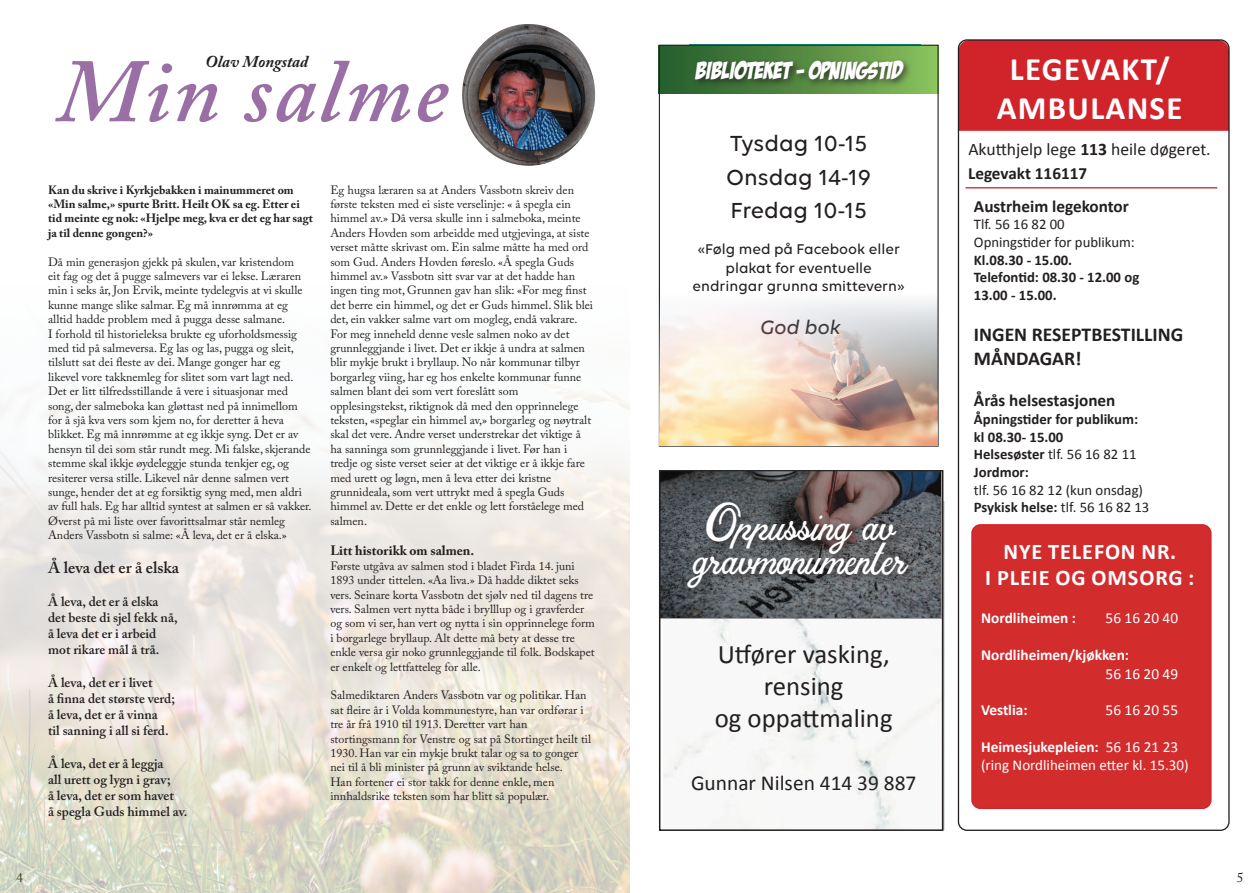
<style>
.page{position:relative;width:1259px;height:893px;background:#fff}
.page>*{position:absolute;margin:0;border:0;box-sizing:border-box;transform-origin:0 0}
.t1{font:italic 600 89.55px "Adobe Caslon Pro";letter-spacing:.03em;color:#9a6fa5}
.t2{font:39.75px/33.6px "Christmas Time Personal Use Regula";color:#fff;text-align:center}
.t3{font:700 32.85px/39.3px "Calibri";letter-spacing:.04em;color:#fff;text-align:center}
.t4{font:26.85px/32.1px "Calibri";color:#231f20;text-align:center}
.t5{font:25.2px "Bada Boom BB";color:#fff}
.t6{font:23.85px "Bada Boom BB";color:#fff}
.t7{font:500 23.55px/33.3px "Volte";color:#231f20}
.t8{font:700 22.35px/26.7px "Calibri";letter-spacing:.04em;color:#fff;text-align:center}
.t9{font:21.45px "Calibri";color:#231f20}
.t10{font:italic 500 20.7px "Volte";color:#231f20}
.t11{font:700 19.65px/23.5px "Calibri";color:#231f20}
.t12{font:17.7px "Calibri";color:#231f20}
.t13{font:700 17.25px "Calibri";color:#231f20}
.t14{font:600 16.5px "Adobe Caslon Pro";color:#231f20}
.t15{font:italic 700 16.5px "Adobe Caslon Pro";color:#231f20}
.t16{font:500 15.3px/18.3px "Volte";color:#231f20;text-align:center}
.t17{font:700 15.3px "Calibri";color:#fff}
.t18{font:15.3px "Calibri";color:#fff}
.t19{font:15px "Calibri";color:#fff}
.t20{font:700 14.7px/17.7px "Calibri";color:#231f20}
.t21{font:14.7px/17.7px "Calibri";color:#231f20}
.t22{font:600 13.5px/16.2px "Adobe Caslon Pro";color:#231f20}
.t23{font:700 13.5px "Adobe Caslon Pro";color:#231f20}
.t24{font:13.5px "Adobe Caslon Pro";color:#231f20}
.t25{font:12px/14.4px "Adobe Caslon Pro";color:#231f20}
.t26{font:700 12px/14.4px "Adobe Caslon Pro";color:#231f20}
.s1{font-size:25.2px}
.s2{font-weight:700}
.s3{font-weight:400}
</style>
<div class="page">
<img style="left:0;top:375px;width:629px;height:518px">
<img style="left:462px;top:24px;width:133px;height:142px">
<img style="left:663px;top:502px;width:281px;height:327px">
<svg style="left:662px;top:473px;width:278px;height:146px;background:#545559"></svg>
<div style="left:682px;top:497px;width:237px;height:102px;background:#231f20;opacity:.75"></div>
<div style="left:659px;top:470px;width:284px;height:361px;border:2px solid #231f20"></div>
<div style="left:659px;top:46px;width:279px;height:48px;background:linear-gradient(to right,#23592b,#88be5b)"></div>
<div style="left:691px;top:57px;width:221px;height:32px;background:#231f20;opacity:.75"></div>
<div style="left:958px;top:40px;width:271px;height:91px;background:#d1232a"></div>
<hr style="left:965px;top:187px;width:252px;height:1px;background:#d1232a">
<div style="left:972px;top:525px;width:239px;height:283px;background:#d22c2d;border-radius:9px"></div>
<div style="left:971px;top:524px;width:240px;height:285px;border:1px solid #d1232a;border-radius:9px"></div>
<img style="left:659px;top:293px;width:279px;height:153px">
<h3 class="t15" style="left:205px;top:52px;width:104px">Olav Mongstad</h3>
<h1 class="t1" style="left:56px;top:38px;width:393px">Min salme</h1>
<p class="t26" style="left:48px;top:182px;width:266px">Kan du skrive i Kyrkjebakken i mainummeret om «Min salme,» spurte Britt. Heilt OK sa eg. Etter ei tid meinte eg nok: «Hjelpe meg, kva er det eg har sagt ja til denne gongen?»</p>
<p class="t25" style="left:48px;top:254px;width:265px">Då min generasjon gjekk på skulen, var kristendom<br>eit fag og det å pugge salmevers var ei lekse. Læraren min i seks år, Jon Ervik, meinte tydelegvis at vi skulle kunne mange slike salmar. Eg må innrømma at eg alltid hadde problem med å pugga desse salmane.<br>I forhold til historieleksa brukte eg uforholdsmessig med tid på salmeversa. Eg las og las, pugga og sleit, tilslutt sat dei fleste av dei. Mange gonger har eg likevel vore takknemleg for slitet som vart lagt ned.<br>Det er litt tilfredsstillande å vere i situasjonar med song, der salmeboka kan gløttast ned på innimellom for å sjå kva vers som kjem no, for deretter å heva blikket. Eg må innrømme at eg ikkje syng. Det er av hensyn til dei som står rundt meg. Mi falske, skjerande stemme skal ikkje øydeleggje stunda tenkjer eg, og resiterer versa stille. Likevel når denne salmen vert sunge, hender det at eg forsiktig syng med, men aldri av full hals. Eg har alltid syntest at salmen er så vakker.<br>Øverst på mi liste over favorittsalmar står nemleg Anders Vassbotn si salme: «Å leva, det er å elska.»</p>
<h3 class="t14" style="left:48px;top:558px;width:133px">Å leva det er å elska</h3>
<p class="t22" style="left:48px;top:593px;width:131px">Å leva, det er å elska det beste di sjel fekk nå, å leva det er i arbeid mot rikare mål å trå.</p>
<p class="t22" style="left:48px;top:674px;width:128px">Å leva, det er i livet<br>å finna det største verd; å leva, det er å vinna<br>til sanning i all si ferd.</p>
<p class="t22" style="left:48px;top:755px;width:141px">Å leva, det er å leggja<br>all urett og lygn i grav;<br>å leva, det er som havet<br>å spegla Guds himmel av.</p>
<p class="t25" style="left:330px;top:182px;width:264px">Eg hugsa læraren sa at Anders Vassbotn skreiv den første teksten med ei siste verselinje: « å spegla ein himmel av.» Då versa skulle inn i salmeboka, meinte Anders Hovden som arbeidde med utgjevinga, at siste verset måtte skrivast om. Ein salme måtte ha med ord som Gud. Anders Hovden føreslo. «Å spegla Guds himmel av.» Vassbotn sitt svar var at det hadde han ingen ting mot, Grunnen gav han slik: «For meg finst det berre ein himmel, og det er Guds himmel. Slik blei det, ein vakker salme vart om mogleg, endå vakrare.<br>For meg inneheld denne vesle salmen noko av det grunnleggjande i livet. Det er ikkje å undra at salmen blir mykje brukt i bryllaup. No når kommunar tilbyr borgarleg viing, har eg hos enkelte kommunar funne salmen blant dei som vert foreslått som opplesingstekst, riktignok då med den opprinnelege teksten, «speglar ein himmel av,» borgarleg og nøytralt skal det vere. Andre verset understrekar det viktige å ha sanninga som grunnleggjande i livet. Før han i tredje og siste verset seier at det viktige er å ikkje fare med urett og løgn, men å leva etter dei kristne grunnideala, som vert uttrykt med å spegla Guds himmel av. Dette er det enkle og lett forståelege med salmen.</p>
<p class="t23" style="left:330px;top:543px;width:145px">Litt historikk om salmen.</p>
<p class="t25" style="left:330px;top:558px;width:266px">Første utgåva av salmen stod i bladet Firda 14. juni 1893 under tittelen. «Aa liva.» Då hadde diktet seks vers. Seinare korta Vassbotn det sjølv ned til dagens tre vers. Salmen vert nytta både i brylllup og i gravferder og som vi ser, han vert og nytta i sin opprinnelege form i borgarlege bryllaup. Alt dette må bety at desse tre enkle versa gir noko grunnleggjande til folk. Bodskapet er enkelt og lettfatteleg for alle.</p>
<p class="t25" style="left:330px;top:688px;width:262px">Salmediktaren Anders Vassbotn var og politikar. Han sat fleire år i Volda kommunestyre, han var ordførar i tre år frå 1910 til 1913. Deretter vart han stortingsmann for Venstre og sat på Stortinget heilt til 1930. Han var ein mykje brukt talar og sa to gonger nei til å bli minister på grunn av sviktande helse.<br>Han fortener ei stor takk for denne enkle, men innhaldsrike teksten som har blitt så populær.</p>
<h3 class="t5" style="left:695px;top:56px;width:219px">BIBLIOTEKET - OPNINGSTID</h3>
<h3 class="t6" style="left:695px;top:58px;width:208px">BIBLIOTEKET - OPNINGSTI<span class="s1">D</span></h3>
<h3 class="t7" style="left:726px;top:126px;width:147px">Tysdag 10-15<br>Onsdag 14-19<br>Fredag 10-15</h3>
<p class="t16" style="left:692px;top:240px;width:214px">«Følg med på Facebook eller plakat for eventuelle endringar grunna smittevern»</p>
<h3 class="t10" style="left:760px;top:315px;width:82px">God bok</h3>
<h2 class="t2" style="left:693px;top:512px;width:215px">Oppussing av gravmonumenter</h2>
<h3 class="t4" style="left:715px;top:638px;width:179px">Utfører vasking, rensing<br>og oppattmaling</h3>
<h3 class="t9" style="left:691px;top:770px;width:227px">Gunnar Nilsen 414 39 887</h3>
<h3 class="t3" style="left:996px;top:48px;width:187px">LEGEVAKT/<br>AMBULANSE</h3>
<h3 class="t12" style="left:968px;top:138px;width:244px">Akutthjelp lege <span class="s2">113</span> heile døgeret.</h3>
<h3 class="t13" style="left:968px;top:161px;width:121px">Legevakt 116117</h3>
<h3 class="t13" style="left:974px;top:194px;width:156px">Austrheim legekontor</h3>
<p class="t21" style="left:974px;top:216px;width:162px">Tlf. 56 16 82 00<br>Opningstider for publikum:</p>
<p class="t20" style="left:974px;top:250px;width:167px">Kl.08.30 - 15.00.<br>Telefontid: 08.30 - 12.00 og<br>13.00 - 15.00.</p>
<h3 class="t11" style="left:974px;top:322px;width:211px">INGEN RESEPTBESTILLING<br>MÅNDAGAR!</h3>
<h3 class="t13" style="left:974px;top:388px;width:143px">Årås helsestasjonen</h3>
<p class="t20" style="left:974px;top:410px;width:166px">Åpningstider for publikum: kl 08.30- 15.00<br>Helsesøster <span class="s3">tlf. 56 16 82 11<br></span>Jordmor:</p>
<p class="t21" style="left:974px;top:481px;width:177px">tlf. 56 16 82 12 (kun onsdag)<br><span class="s2">Psykisk helse:</span> tlf. 56 16 82 13</p>
<h3 class="t8" style="left:985px;top:537px;width:211px">NYE TELEFON NR.<br>I PLEIE OG OMSORG :</h3>
<p class="t17" style="left:981px;top:608px;width:97px">Nordliheimen :</p>
<p class="t18" style="left:1105px;top:609px;width:74px">56 16 20 40</p>
<p class="t17" style="left:981px;top:644px;width:150px">Nordliheimen/kjøkken:</p>
<p class="t18" style="left:1105px;top:664px;width:74px">56 16 20 49</p>
<p class="t17" style="left:981px;top:699px;width:48px">Vestlia:</p>
<p class="t18" style="left:1105px;top:701px;width:74px">56 16 20 55</p>
<p class="t17" style="left:981px;top:736px;width:199px">Heimesjukepleien: <span class="s3">56 16 21 23</span></p>
<p class="t19" style="left:981px;top:756px;width:209px">(ring Nordliheimen etter kl. 15.30)</p>
<p class="t24" style="left:16px;top:869px;width:8px">4</p>
<p class="t24" style="left:1236px;top:869px;width:8px">5</p>
</div>
